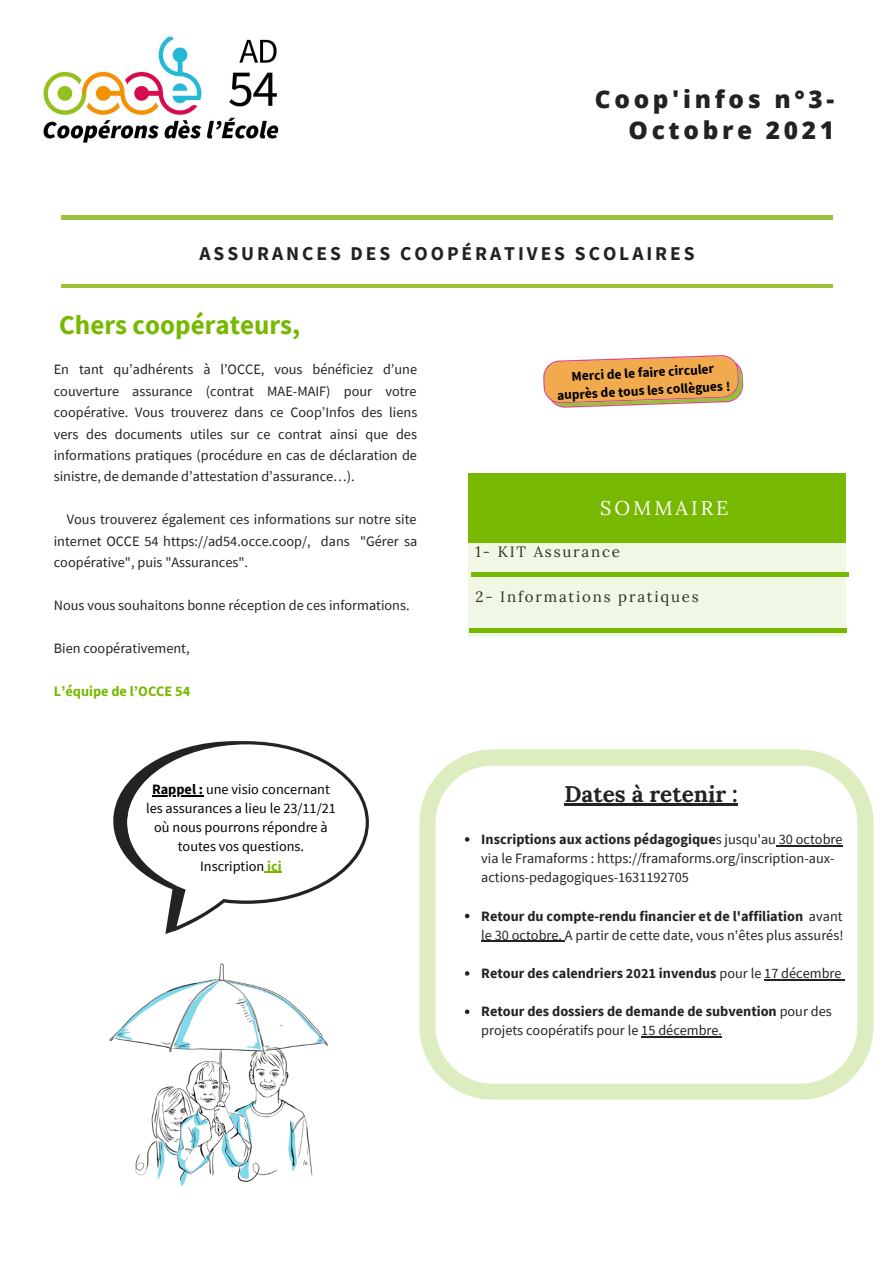
<style>
.page{position:relative;width:894px;height:1264px;background:#fff}
.page>*{position:absolute;margin:0;border:0;box-sizing:border-box;transform-origin:0 0}
.t1{font:700 27px "Source Sans Pro";color:#77b800}
.t2{font:800 24.45px/31.5px "Open Sans";letter-spacing:.15em;color:#222;text-align:right}
.t3{font:700 22.5px "Lora";color:#232323}
.t4{font:19.8px "Lora";letter-spacing:.15em;color:#fff}
.t5{font:700 19.5px "Source Sans Pro";letter-spacing:.15em;color:#222}
.t6{font:15px "Lora";letter-spacing:.12em;color:#222}
.t7{font:14.25px/21.5px "Source Sans Pro";color:#222;text-align:justify}
.t8{font:14.25px/19.2px "Source Sans Pro";color:#232323}
.t9{font:14.25px/19.2px "Source Sans Pro";color:#000;text-align:center}
.t10{font:700 14.25px "Source Sans Pro";color:#232323}
.t11{font:700 14.25px "Source Sans Pro";color:#77b800}
.t12{font:700 13.5px/18px "Source Sans Pro";color:#000;text-align:center}
.s1{font-weight:700}
.s2{font-weight:700;color:#77b800}
.s3{font-weight:400}
</style>
<div class="page">
<hr style="left:61px;top:216px;width:771px;height:3px;background:#9cc239">
<hr style="left:61px;top:284px;width:771px;height:3px;background:#9cc239">
<div style="left:468px;top:473px;width:377px;height:69px;background:#77b800"></div>
<img style="left:43px;top:36px;width:236px;height:107px">
<hr style="left:469px;top:629px;width:377px;height:3px;background:#77b800">
<hr style="left:471px;top:573px;width:377px;height:3px;background:#77b800">
<svg style="left:543px;top:355px;width:200px;height:53px;background:#ebb16a"></svg>
<img style="left:109px;top:963px;width:219px;height:223px">
<svg style="left:468px;top:542px;width:377px;height:95px;background:#e2efc9"></svg>
<svg style="left:113px;top:788px;width:64px;height:145px"></svg>
<svg style="left:124px;top:741px;width:140px;height:189px"></svg>
<svg style="left:419px;top:749px;width:454px;height:350px"></svg>
<svg style="left:127px;top:742px;width:241px;height:187px"></svg>
<svg style="left:465px;top:837px;width:4px;height:4px"></svg>
<hr style="left:775px;top:845px;width:67px;height:1px;background:#232323">
<svg style="left:465px;top:913px;width:4px;height:5px"></svg>
<hr style="left:481px;top:940px;width:84px;height:1px;background:#232323">
<svg style="left:465px;top:971px;width:4px;height:4px"></svg>
<hr style="left:764px;top:979px;width:77px;height:1px;background:#232323">
<svg style="left:465px;top:1009px;width:4px;height:5px"></svg>
<hr style="left:641px;top:1036px;width:81px;height:1px;background:#232323">
<hr style="left:564px;top:803px;width:173px;height:2px;background:#232323">
<p class="t2" style="left:594px;top:82px;width:241px">Coop'infos n°3-<br>Octobre 2021</p>
<p class="t5" style="left:199px;top:241px;width:496px">ASSURANCES DES COOPÉRATIVES SCOLAIRES</p>
<p class="t1" style="left:59px;top:307px;width:242px">Chers coopérateurs,</p>
<p class="t7" style="left:54px;top:358px;width:365px">En tant qu’adhérents à l’OCCE, vous bénéficiez d’une couverture assurance (contrat MAE-MAIF) pour votre coopérative. Vous trouverez dans ce Coop’Infos des liens vers des documents utiles sur ce contrat ainsi que des informations pratiques (procédure en cas de déclaration de sinistre, de demande d’attestation d’assurance…).</p>
<p class="t7" style="left:54px;top:508px;width:365px;text-indent:13px">Vous trouverez également ces informations sur notre site internet OCCE 54 https://ad54.occe.coop/, dans "Gérer sa coopérative", puis "Assurances".</p>
<p class="t7" style="left:54px;top:594px;width:357px">Nous vous souhaitons bonne réception de ces informations.</p>
<p class="t7" style="left:54px;top:637px;width:137px">Bien coopérativement,</p>
<p class="t11" style="left:54px;top:681px;width:138px">L’équipe de l’OCCE 54</p>
<p class="t9" style="left:146px;top:779px;width:191px"><span class="s1">Rappel :</span> une visio concernant les assurances a lieu le 23/11/21 où nous pourrons répondre à toutes vos questions.<br>Inscription <span class="s2">ici</span></p>
<p class="t12" style="left:555px;top:368px;width:175px;rotate:-3deg">Merci de le faire circuler auprès de tous les collègues !</p>
<p class="t4" style="left:600px;top:495px;width:130px">SOMMAIRE</p>
<p class="t6" style="left:475px;top:541px;width:146px">1- KIT Assurance</p>
<p class="t6" style="left:475px;top:586px;width:224px">2- Informations pratiques</p>
<p class="t3" style="left:564px;top:779px;width:175px">Dates à retenir :</p>
<p class="t8" style="left:481px;top:829px;width:362px"><span class="s1">Inscriptions aux actions pédagogique</span>s jusqu'au 30 octobre via le Framaforms : https://framaforms.org/inscription-aux&shy;actions-pedagogiques-1631192705</p>
<p class="t8" style="left:481px;top:905px;width:363px"><span class="s1">Retour du compte-rendu financier et de l'affiliation</span> avant le 30 octobre. A partir de cette date, vous n'êtes plus assurés!</p>
<p class="t10" style="left:481px;top:963px;width:361px">Retour des calendriers 2021 invendus <span class="s3">pour le 17 décembre</span></p>
<p class="t8" style="left:481px;top:1001px;width:352px"><span class="s1">Retour des dossiers de demande de subvention</span> pour des projets coopératifs pour le 15 décembre.</p>
</div>
